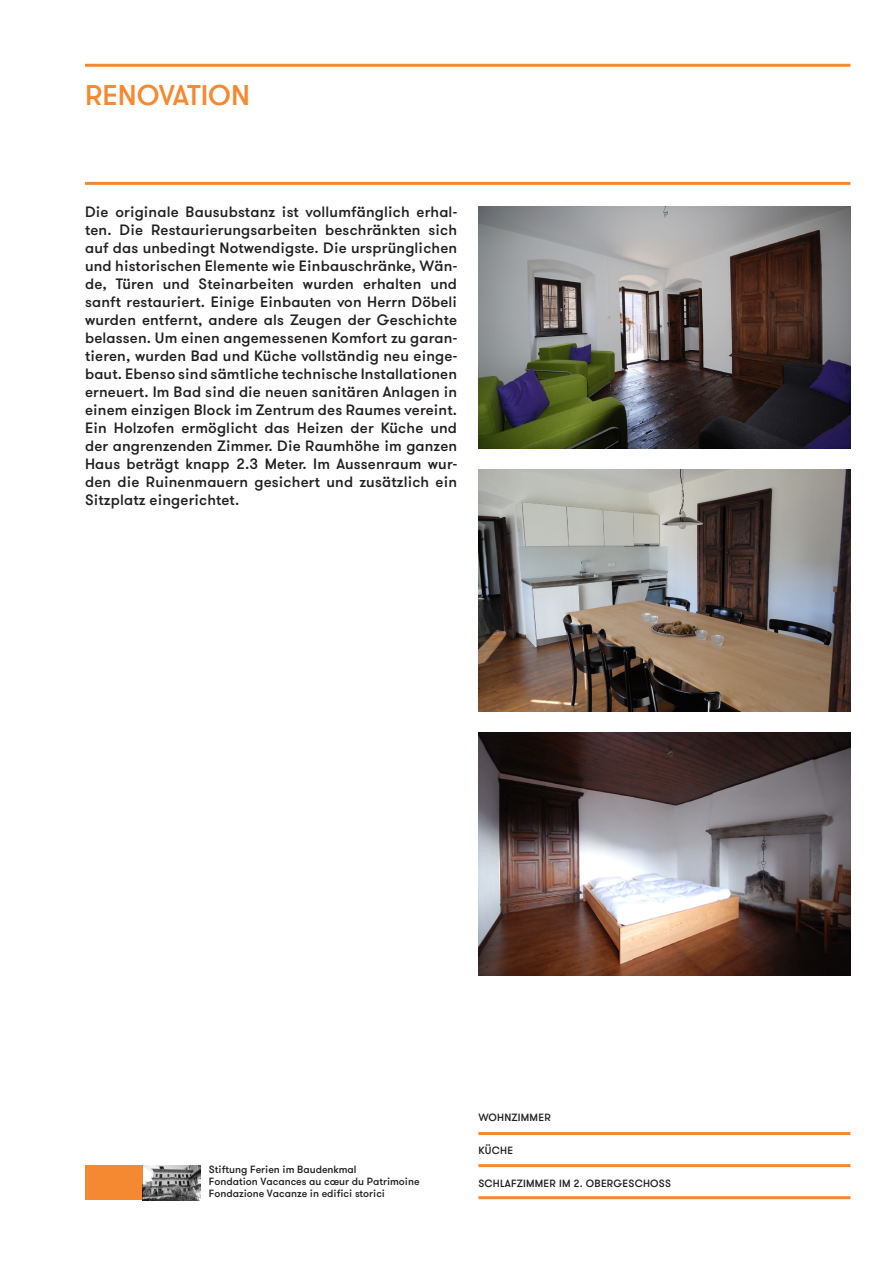
<style>
.page{position:relative;width:893px;height:1263px;background:#fff}
.page>*{position:absolute;margin:0;border:0;box-sizing:border-box;transform-origin:0 0}
.Standard_blau{font:500 28.5px "GT Walsheim";color:#f58932}
.t1{font:500 15px/18px "GT Walsheim";letter-spacing:.01em;color:#231f20;text-align:justify}
.t2{font:500 10.5px "GT Walsheim";color:#231f20}
.t3{font:500 10.5px "GT Walsheim";letter-spacing:.02em;color:#231f20}
</style>
<div class="page">
<img style="left:478px;top:733px;width:372px;height:242px">
<hr style="left:85px;top:64px;width:765px;height:3px;background:#f58932">
<hr style="left:85px;top:182px;width:765px;height:3px;background:#f58932">
<hr style="left:478px;top:1196px;width:372px;height:3px;background:#f58932">
<hr style="left:478px;top:1164px;width:372px;height:3px;background:#f58932">
<hr style="left:478px;top:1132px;width:372px;height:3px;background:#f58932">
<div style="left:85px;top:1165px;width:58px;height:35px;background:#f58932"></div>
<img style="left:143px;top:1165px;width:58px;height:35px">
<img style="left:478px;top:206px;width:372px;height:243px">
<img style="left:478px;top:469px;width:372px;height:243px">
<p class="Standard_blau" style="left:85px;top:77px;width:166px">RENOVATION</p>
<p class="t1" style="left:85px;top:203px;width:374px">Die originale Bausubstanz ist vollumfänglich erhal&shy;ten. Die Restaurierungsarbeiten beschränkten sich auf das unbedingt Notwendigste. Die ursprünglichen und historischen Elemente wie Einbauschränke, Wän&shy;de, Türen und Steinarbeiten wurden erhalten und sanft restauriert. Einige Einbauten von Herrn Döbeli wurden entfernt, andere als Zeugen der Geschichte belassen. Um einen angemessenen Komfort zu garan&shy;tieren, wurden Bad und Küche vollständig neu einge&shy;baut. Ebenso sind sämtliche technische Installationen erneuert. Im Bad sind die neuen sanitären Anlagen in einem einzigen Block im Zentrum des Raumes vereint.<br>Ein Holzofen ermöglicht das Heizen der Küche und der angrenzenden Zimmer. Die Raumhöhe im ganzen Haus beträgt knapp 2.3 Meter. Im Aussenraum wur&shy;den die Ruinenmauern gesichert und zusätzlich ein Sitzplatz eingerichtet.</p>
<p class="t2" style="left:209px;top:1163px;width:149px">Stiftung Ferien im Baudenkmal</p>
<p class="t2" style="left:209px;top:1175px;width:212px">Fondation Vacances au cœur du Patrimoine</p>
<p class="t2" style="left:209px;top:1187px;width:178px">Fondazione Vacanze in edifici storici</p>
<p class="t3" style="left:478px;top:1111px;width:74px">WOHNZIMMER</p>
<p class="t2" style="left:478px;top:1143px;width:36px">KÜCHE</p>
<p class="t3" style="left:478px;top:1176px;width:194px">SCHLAFZIMMER IM 2. OBERGESCHOSS</p>
</div>
